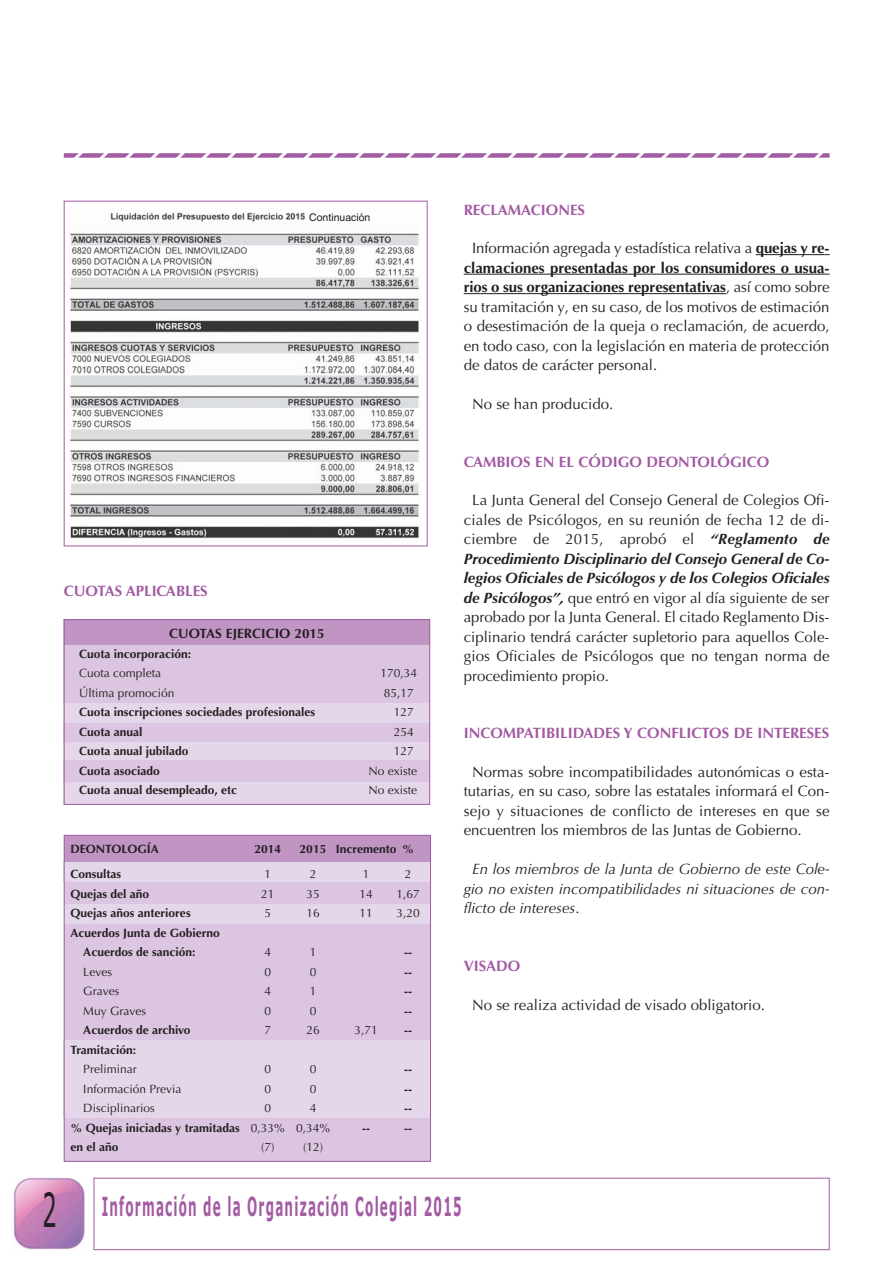
<style>
.page{position:relative;width:893px;height:1263px;background:#fff}
.page>*{position:absolute;margin:0;border:0;box-sizing:border-box;transform-origin:0 0}
.t1{font:47.25px "Verdana";color:#231f20;scale:.48 1}
.t2{font:700 26.4px "Verdana";letter-spacing:.1em;color:#a35ba4;scale:.45 1}
.t3{font:15px/19.5px "Optima";color:#231f20;text-align:justify}
.t4{font:italic 15px/19.5px "Optima";color:#231f20;text-align:justify}
.t5{font:700 15px "Optima";color:#a35ba4}
.t6{font:700 13.5px "Optima";color:#231f20}
.t7{font:700 12px/19.5px "Optima";color:#231f20}
.t8{font:12px "Optima";color:#231f20}
.t9{font:10.5px "Helvetica";color:#231f20}
.s1{font-weight:400}
.s2{font-weight:700}
.s3{font-weight:700;font-style:italic}
.s4{font-style:normal}
</style>
<div class="page">
<div style="left:94px;top:1178px;width:735px;height:72px;border:1px solid #a35ba4"></div>
<hr style="left:755px;top:254px;width:69px;height:1px;background:#231f20">
<hr style="left:463px;top:274px;width:361px;height:1px;background:#231f20">
<hr style="left:463px;top:293px;width:263px;height:1px;background:#231f20">
<img style="left:13px;top:1178px;width:72px;height:72px">
<svg style="left:65px;top:153px;width:765px;height:5px;background:#b983ba"></svg>
<div style="left:65px;top:844px;width:366px;height:318px;background:#dbc5e0"></div>
<div style="left:65px;top:835px;width:366px;height:27px;background:#c095c4"></div>
<div style="left:63px;top:863px;width:368px;height:19px;background:#e5d7ea"></div>
<div style="left:65px;top:905px;width:366px;height:19px;background:#e5d7ea"></div>
<div style="left:63px;top:1041px;width:367px;height:77px;background:#e5d7ea"></div>
<div style="left:64px;top:835px;width:367px;height:327px;border:1px solid #a35ba4"></div>
<div style="left:64px;top:619px;width:366px;height:186px;background:#dbc5e0"></div>
<div style="left:65px;top:619px;width:365px;height:25px;background:#c095c4"></div>
<div style="left:64px;top:703px;width:366px;height:20px;background:#e5d7ea"></div>
<div style="left:64px;top:742px;width:366px;height:18px;background:#e5d7ea"></div>
<div style="left:64px;top:782px;width:366px;height:23px;background:#e5d7ea"></div>
<div style="left:64px;top:619px;width:366px;height:186px;border:1px solid #a35ba4"></div>
<img style="left:68px;top:212px;width:351px;height:327px">
<div style="left:64px;top:201px;width:363px;height:345px;border:1px solid #a35ba4"></div>
<p class="t9" style="left:309px;top:214px;width:63px">Continuación</p>
<p class="t5" style="left:64px;top:584px;width:145px">CUOTAS APLICABLES</p>
<p class="t6" style="left:169px;top:628px;width:157px">CUOTAS EJERCICIO 2015</p>
<p class="t7" style="left:79px;top:645px;width:113px">Cuota incorporación:</p>
<p class="t8" style="left:79px;top:668px;width:84px">Cuota completa</p>
<p class="t8" style="left:380px;top:668px;width:38px">170,34</p>
<p class="t8" style="left:79px;top:688px;width:97px">Última promoción</p>
<p class="t8" style="left:384px;top:688px;width:32px">85,17</p>
<p class="t7" style="left:79px;top:704px;width:237px">Cuota inscripciones sociedades profesionales</p>
<p class="t8" style="left:394px;top:707px;width:22px">127</p>
<p class="t7" style="left:79px;top:723px;width:65px">Cuota anual</p>
<p class="t8" style="left:394px;top:727px;width:22px">254</p>
<p class="t7" style="left:79px;top:743px;width:111px">Cuota anual jubilado</p>
<p class="t8" style="left:394px;top:746px;width:22px">127</p>
<p class="t7" style="left:79px;top:762px;width:82px">Cuota asociado</p>
<p class="t8" style="left:368px;top:766px;width:50px">No existe</p>
<p class="t7" style="left:79px;top:782px;width:160px">Cuota anual desempleado, etc</p>
<p class="t8" style="left:368px;top:785px;width:50px">No existe</p>
<p class="t7" style="left:71px;top:840px;width:90px">DEONTOLOGÍA</p>
<p class="t7" style="left:254px;top:840px;width:28px">2014</p>
<p class="t7" style="left:299px;top:840px;width:116px">2015 Incremento %</p>
<p class="t7" style="left:71px;top:866px;width:52px">Consultas</p>
<p class="t8" style="left:264px;top:869px;width:8px">1</p>
<p class="t8" style="left:310px;top:869px;width:8px">2</p>
<p class="t8" style="left:363px;top:869px;width:8px">1</p>
<p class="t8" style="left:405px;top:869px;width:8px">2</p>
<p class="t7" style="left:71px;top:885px;width:80px">Quejas del año</p>
<p class="t8" style="left:261px;top:889px;width:15px">21</p>
<p class="t8" style="left:306px;top:889px;width:15px">35</p>
<p class="t8" style="left:359px;top:889px;width:15px">14</p>
<p class="t8" style="left:396px;top:889px;width:25px">1,67</p>
<p class="t7" style="left:71px;top:905px;width:122px">Quejas años anteriores</p>
<p class="t8" style="left:264px;top:908px;width:8px">5</p>
<p class="t8" style="left:306px;top:908px;width:15px">16</p>
<p class="t8" style="left:359px;top:908px;width:15px">11</p>
<p class="t8" style="left:396px;top:908px;width:25px">3,20</p>
<p class="t7" style="left:83px;top:924px;width:138px;text-indent:-13px">Acuerdos Junta de Gobierno<br>Acuerdos de sanción:</p>
<p class="t8" style="left:264px;top:947px;width:8px">4</p>
<p class="t8" style="left:310px;top:947px;width:8px">1</p>
<p class="t7" style="left:404px;top:944px;width:9px">--</p>
<p class="t8" style="left:83px;top:967px;width:30px">Leves</p>
<p class="t8" style="left:264px;top:967px;width:8px">0</p>
<p class="t8" style="left:310px;top:967px;width:8px">0</p>
<p class="t7" style="left:404px;top:963px;width:9px">--</p>
<p class="t8" style="left:83px;top:986px;width:37px">Graves</p>
<p class="t8" style="left:264px;top:986px;width:8px">4</p>
<p class="t8" style="left:310px;top:986px;width:8px">1</p>
<p class="t7" style="left:404px;top:983px;width:9px">--</p>
<p class="t8" style="left:83px;top:1006px;width:64px">Muy Graves</p>
<p class="t8" style="left:264px;top:1006px;width:8px">0</p>
<p class="t8" style="left:310px;top:1006px;width:8px">0</p>
<p class="t7" style="left:404px;top:1002px;width:9px">--</p>
<p class="t7" style="left:83px;top:1022px;width:109px">Acuerdos de archivo</p>
<p class="t8" style="left:264px;top:1025px;width:8px">7</p>
<p class="t8" style="left:306px;top:1025px;width:15px">26</p>
<p class="t8" style="left:354px;top:1025px;width:25px">3,71</p>
<p class="t7" style="left:404px;top:1022px;width:9px">--</p>
<p class="t7" style="left:71px;top:1041px;width:67px">Tramitación:</p>
<p class="t8" style="left:83px;top:1064px;width:55px">Preliminar</p>
<p class="t8" style="left:264px;top:1064px;width:8px">0</p>
<p class="t8" style="left:310px;top:1064px;width:8px">0</p>
<p class="t7" style="left:404px;top:1061px;width:9px">--</p>
<p class="t8" style="left:83px;top:1084px;width:100px">Información Previa</p>
<p class="t8" style="left:264px;top:1084px;width:8px">0</p>
<p class="t8" style="left:310px;top:1084px;width:8px">0</p>
<p class="t7" style="left:404px;top:1080px;width:9px">--</p>
<p class="t8" style="left:83px;top:1103px;width:73px">Disciplinarios</p>
<p class="t8" style="left:264px;top:1103px;width:8px">0</p>
<p class="t8" style="left:310px;top:1103px;width:8px">4</p>
<p class="t7" style="left:404px;top:1100px;width:9px">--</p>
<p class="t7" style="left:71px;top:1119px;width:261px">% Quejas iniciadas y tramitadas <span class="s1">0,33% 0,34%</span></p>
<p class="t7" style="left:362px;top:1119px;width:9px">--</p>
<p class="t7" style="left:404px;top:1119px;width:9px">--</p>
<p class="t7" style="left:71px;top:1139px;width:50px">en el año</p>
<p class="t8" style="left:261px;top:1142px;width:63px">(7) (12)</p>
<p class="t5" style="left:463px;top:203px;width:123px">RECLAMACIONES</p>
<p class="t3" style="left:463px;top:240px;width:367px;text-indent:9px">Información agregada y estadística relativa a <span class="s2">quejas y re&shy;clamaciones presentadas por los consumidores o usua&shy;rios o sus organizaciones representativas</span>, así como sobre su tramitación y, en su caso, de los motivos de estimación o desestimación de la queja o reclamación, de acuerdo, en todo caso, con la legislación en materia de protección de datos de carácter personal.</p>
<p class="t3" style="left:472px;top:396px;width:142px">No se han producido.</p>
<p class="t5" style="left:463px;top:455px;width:307px">CAMBIOS EN EL CÓDIGO DEONTOLÓGICO</p>
<p class="t3" style="left:463px;top:492px;width:367px;text-indent:9px">La Junta General del Consejo General de Colegios Ofi&shy;ciales de Psicólogos, en su reunión de fecha 12 de di&shy;ciembre de 2015, aprobó el <span class="s3">“Reglamento de Procedimiento Disciplinario del Consejo General de Co&shy;legios Oficiales de Psicólogos y de los Colegios Oficiales de Psicólogos”,</span> que entró en vigor al día siguiente de ser aprobado por la Junta General. El citado Reglamento Dis&shy;ciplinario tendrá carácter supletorio para aquellos Cole&shy;gios Oficiales de Psicólogos que no tengan norma de procedimiento propio.</p>
<p class="t5" style="left:463px;top:727px;width:367px">INCOMPATIBILIDADES Y CONFLICTOS DE INTERESES</p>
<p class="t3" style="left:463px;top:763px;width:367px;text-indent:9px">Normas sobre incompatibilidades autonómicas o esta&shy;tutarias, en su caso, sobre las estatales informará el Con&shy;sejo y situaciones de conflicto de intereses en que se encuentren los miembros de las Juntas de Gobierno.</p>
<p class="t4" style="left:463px;top:861px;width:367px;text-indent:9px">En los miembros de la Junta de Gobierno de este Cole&shy;gio no existen incompatibilidades ni situaciones de con&shy;flicto de intereses<span class="s4">.</span></p>
<p class="t5" style="left:463px;top:960px;width:58px">VISADO</p>
<p class="t3" style="left:472px;top:996px;width:294px">No se realiza actividad de visado obligatorio.</p>
<h1 class="t1" style="left:42px;top:1183px;width:31px">2</h1>
<h2 class="t2" style="left:102px;top:1196px;width:801px">Información de la Organización Colegial 2015</h2>
</div>
